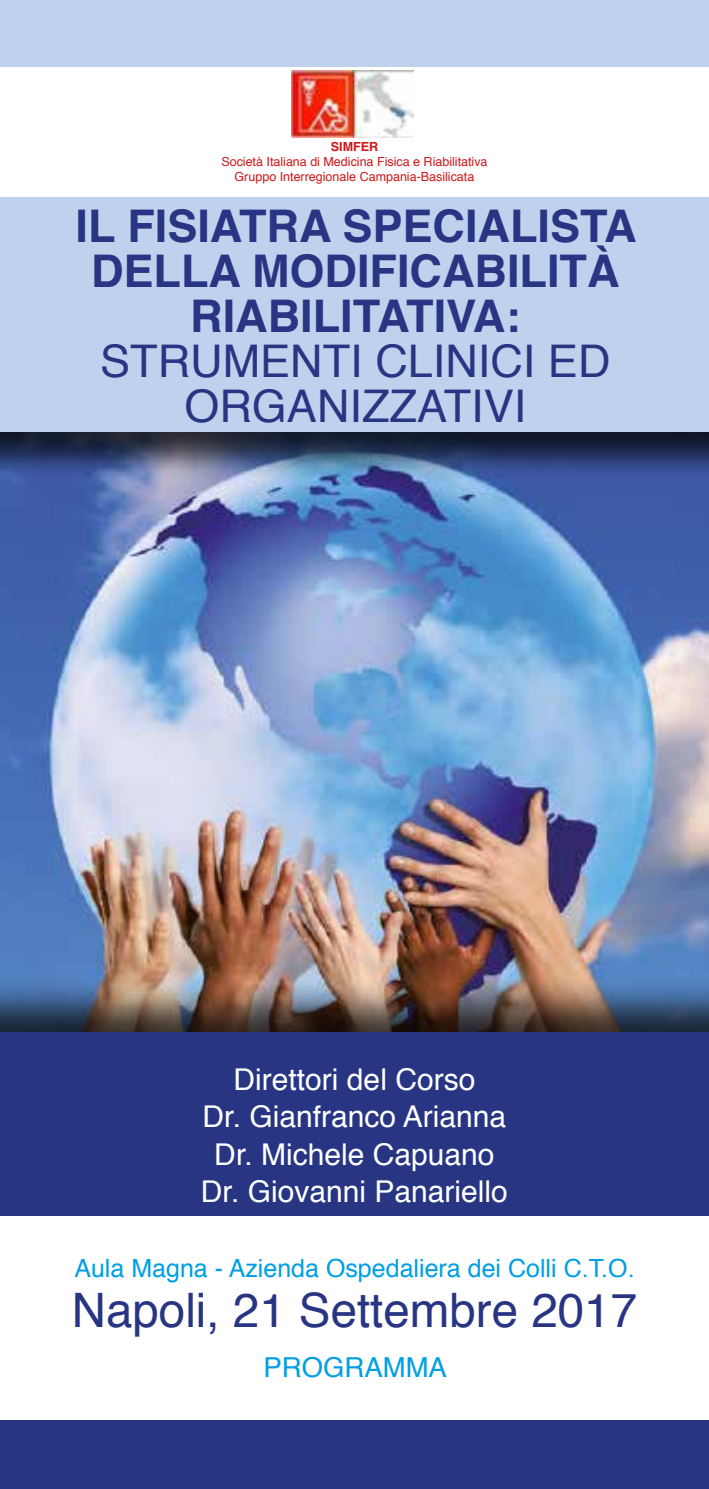
<style>
.page{position:relative;width:709px;height:1489px;background:#fff}
.page>*{position:absolute;margin:0;border:0;box-sizing:border-box;transform-origin:0 0}
.t1{font:47.5px "Helvetica";color:#283583}
.t2{font:700 45px/45px "Helvetica";color:#283583;text-align:center}
.t3{font:45px/45px "Helvetica";color:#283583;text-align:center}
.t4{font:30px/37.5px "Helvetica";color:#fff;text-align:center}
.t5{font:27.5px "Helvetica";color:#009fe3}
.t6{font:25px "Helvetica";color:#009fe3}
.t7{font:12.5px/15px "Helvetica";color:#cd171a;text-align:center}
.t8{font:700 12.5px "Helvetica";color:#cd171a}
</style>
<div class="page">
<img style="left:0;top:480px;width:709px;height:496px">
<div style="left:0;top:0;width:709px;height:480px;background:#000;opacity:.75"></div>
<div style="left:0;top:0;width:709px;height:432px;background:#c0d1ed"></div>
<div style="left:0;top:976px;width:709px;height:512px;background:#000;opacity:.75"></div>
<div style="left:0;top:1032px;width:709px;height:456px;background:#283583"></div>
<div style="left:0;top:67px;width:709px;height:130px;background:#fff"></div>
<div style="left:0;top:1216px;width:709px;height:203px;background:#fff"></div>
<img style="left:291px;top:71px;width:122px;height:66px">
<p class="t8" style="left:331px;top:137px;width:49px">SIMFER</p>
<p class="t7" style="left:221px;top:155px;width:268px">Società Italiana di Medicina Fisica e Riabilitativa<br>Gruppo Interregionale Campania-Basilicata</p>
<h2 class="t2" style="left:76px;top:204px;width:562px">IL FISIATRA SPECIALISTA<br>DELLA MODIFICABILITÀ<br>RIABILITATIVA:</h2>
<h2 class="t3" style="left:100px;top:340px;width:512px">STRUMENTI CLINICI ED<br>ORGANIZZATIVI</h2>
<h3 class="t4" style="left:201px;top:1061px;width:308px">Direttori del Corso<br>Dr. Gianfranco Arianna<br>Dr. Michele Capuano<br>Dr. Giovanni Panariello</h3>
<h3 class="t6" style="left:74px;top:1249px;width:562px">Aula Magna - Azienda Ospedaliera dei Colli C.T.O.</h3>
<h1 class="t1" style="left:72px;top:1273px;width:567px">Napoli, 21 Settembre 2017</h1>
<h3 class="t5" style="left:263px;top:1346px;width:185px">PROGRAMMA</h3>
</div>
